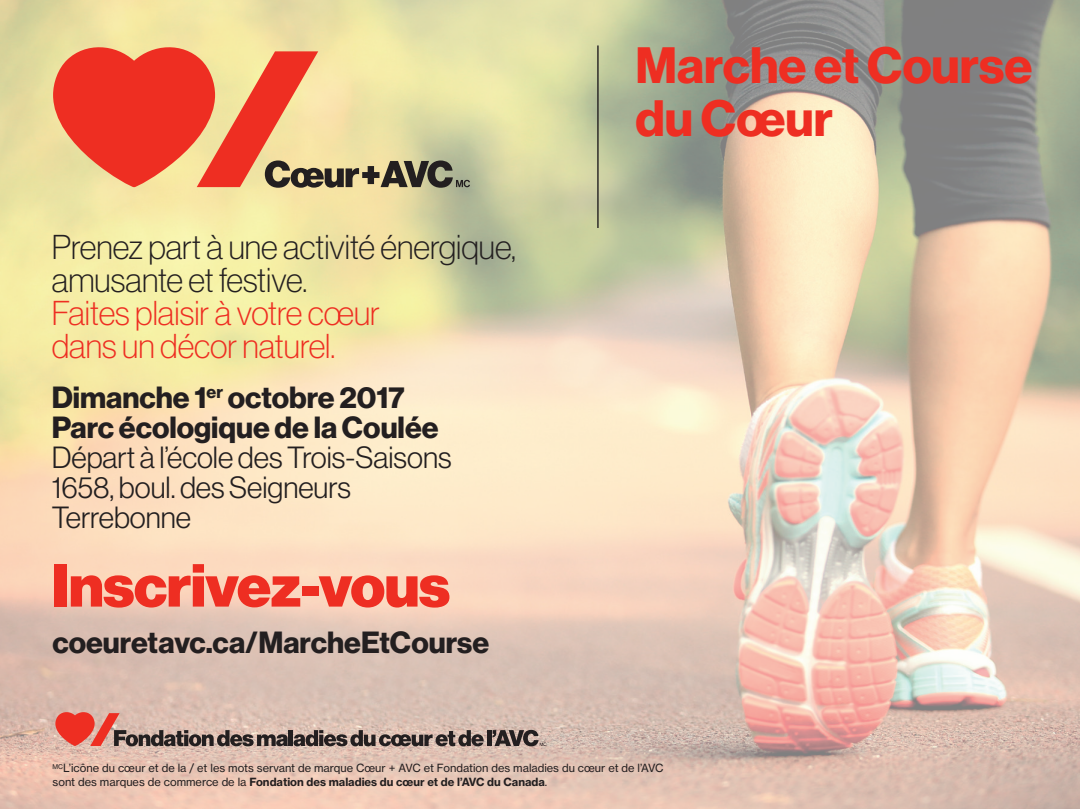
<style>
.page{position:relative;width:1080px;height:810px;background:#fff}
.page>*{position:absolute;margin:0;border:0;box-sizing:border-box;transform-origin:0 0}
.t1{font:59.5px "N Haas Grotesk DS Std 95 Blk";letter-spacing:-.01em;color:#ee2e22}
.t2{font:50px/52.5px "N Haas Grotesk DS Std 75 Bd";color:#ee2e22}
.t3{font:33.75px/33px "N Haas Grotesk DS Std 35 X Lt";color:#231f20}
.t4{font:33.75px/33px "N Haas Grotesk DS Std 35 X Lt";color:#ee2e22}
.t5{font:30px/30px "N Haas Grotesk DS Std 75 Bd";color:#231f20}
.t6{font:30px/30px "N Haas Grotesk DS Std 45 Lt";color:#231f20}
.t7{font:11.25px "N Haas Grotesk TX Std 55 Rg";color:#231f20}
.t8{font:11.25px "N Haas Grotesk TX Std 75 Bd";color:#231f20}
.s1{font-family:"N Haas Grotesk TX Std 55 Rg"}
</style>
<div class="page">
<img style="left:0;top:0;width:1080px;height:809px">
<hr style="left:597px;top:45px;width:2px;height:183px;background:#231f20">
<svg style="left:53px;top:42px;width:417px;height:146px;background:#e4976e"></svg>
<svg style="left:55px;top:711px;width:233px;height:35px;background:#bd8a80"></svg>
<hr style="left:289px;top:730px;width:4px;height:16px;background:#231f20">
<svg style="left:294px;top:730px;width:190px;height:16px;background:#7e6f69"></svg>
<hr style="left:487px;top:730px;width:4px;height:16px;background:#231f20">
<svg style="left:493px;top:730px;width:53px;height:16px"></svg>
<h3 class="t3" style="left:52px;top:230px;width:466px">Prenez part à une activité énergique, amusante et festive.</h3>
<h3 class="t4" style="left:52px;top:297px;width:330px">Faites plaisir à votre coeur dans un décor naturel.</h3>
<h3 class="t5" style="left:52px;top:383px;width:388px">Dimanche 1<sup>er</sup> octobre 2017<br>Parc écologique de la Coulée</h3>
<h3 class="t6" style="left:52px;top:442px;width:401px">Départ à l’école des Trois-Saisons<br>1658, boul. des Seigneurs<br>Terrebonne</h3>
<h1 class="t1" style="left:52px;top:551px;width:400px">Inscrivez-vous</h1>
<h3 class="t5" style="left:52px;top:628px;width:438px">coeuretavc.ca/MarcheEtCourse</h3>
<h2 class="t2" style="left:635px;top:40px;width:399px">Marche et Course du Coeur</h2>
<p class="t7" style="left:52px;top:761px;width:613px"><sup>MC</sup>L’icône du cœur et de la / et les mots servant de marque Cœur + AVC et Fondation des maladies du cœur et de l’AVC</p>
<p class="t8" style="left:52px;top:774px;width:496px"><span class="s1">sont des marques de commerce de la</span> Fondation des maladies du cœur et de l’AVC du Canada<span class="s1">.</span></p>
</div>
